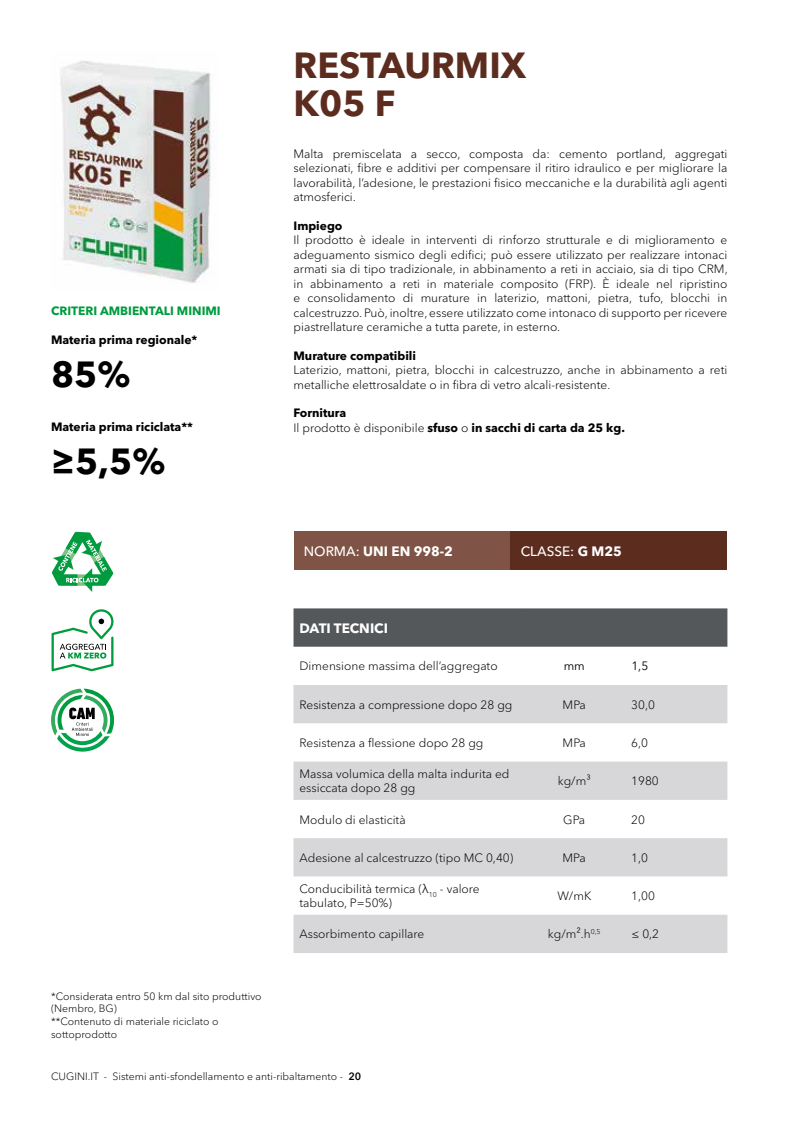
<style>
.page{position:relative;width:804px;height:1136px;background:#fff}
.page>*{position:absolute;margin:0;border:0;box-sizing:border-box;transform-origin:0 0}
.t1{font:700 36px/37.5px "Avenir Next World";color:#5c2c1f}
.t2{font:700 36px "Avenir Next World";color:#000}
.t3{font:700 13.5px "Avenir Next World";color:#fff}
.t4{font:500 13.5px "Avenir Next World";color:#fff}
.t5{font:300 12px/14.4px "Avenir Next World";color:#000}
.t6{font:700 12px/14.4px "Avenir Next World";color:#000}
.t7{font:700 12px "Avenir Next World";color:#009b3e}
.t8{font:12px "Avenir Next World";color:#000}
.t9{font:300 10.5px/12.6px "Avenir Next World";color:#000}
.s1{font-weight:300}
.s2{font-weight:500}
.s3{font-weight:700}
.s4{font-weight:400}
.s5{font-weight:600}
</style>
<div class="page">
<div style="left:293px;top:608px;width:434px;height:38px;background:#55585b"></div>
<svg style="left:293px;top:685px;width:434px;height:267px;fill:#d7d7da"></svg>
<img style="left:60px;top:60px;width:152px;height:223px">
<div style="left:293px;top:531px;width:217px;height:39px;background:#7f5345"></div>
<div style="left:510px;top:531px;width:217px;height:39px;background:#5c2c1f"></div>
<svg style="left:51px;top:688px;width:63px;height:63px"></svg>
<svg style="left:52px;top:531px;width:61px;height:61px"></svg>
<svg style="left:52px;top:609px;width:62px;height:62px"></svg>
<p class="t7" style="left:51px;top:304px;width:171px">CRITERI AMBIENTALI MINIMI</p>
<p class="t6" style="left:51px;top:333px;width:148px">Materia prima regionale*</p>
<h1 class="t2" style="left:51px;top:354px;width:81px">85%</h1>
<p class="t6" style="left:51px;top:419px;width:144px">Materia prima riciclata**</p>
<h1 class="t2" style="left:51px;top:440px;width:116px">≥5,5%</h1>
<p class="t9" style="left:51px;top:989px;width:212px">*Considerata entro 50 km dal sito produttivo (Nembro, BG)<br>**Contenuto di materiale riciclato o sottoprodotto</p>
<h1 class="t1" style="left:293px;top:47px;width:234px">RESTAURMIX<br>K05 F</h1>
<p class="t5" style="left:293px;top:147px;width:435px;text-align:justify">Malta premiscelata a secco, composta da: cemento portland, aggregati selezionati, fibre e additivi per compensare il ritiro idraulico e per migliorare la lavorabilità, l’adesione, le prestazioni fisico meccaniche e la durabilità agli agenti atmosferici.</p>
<p class="t6" style="left:293px;top:219px;width:50px">Impiego</p>
<p class="t5" style="left:293px;top:233px;width:436px;text-align:justify">Il prodotto è ideale in interventi di rinforzo strutturale e di miglioramento e adeguamento sismico degli edifici; può essere utilizzato per realizzare intonaci armati sia di tipo tradizionale, in abbinamento a reti in acciaio, sia di tipo CRM, in abbinamento a reti in materiale composito (FRP). È ideale nel ripristino e consolidamento di murature in laterizio, mattoni, pietra, tufo, blocchi in calcestruzzo. Può, inoltre, essere utilizzato come intonaco di supporto per ricevere piastrellature ceramiche a tutta parete, in esterno.</p>
<p class="t6" style="left:293px;top:348px;width:124px">Murature compatibili</p>
<p class="t5" style="left:293px;top:363px;width:435px">Laterizio, mattoni, pietra, blocchi in calcestruzzo, anche in abbinamento a reti metalliche elettrosaldate o in fibra di vetro alcali-resistente.</p>
<p class="t6" style="left:293px;top:406px;width:333px">Fornitura<br><span class="s1">Il prodotto è disponibile</span> sfuso <span class="s1">o</span> in sacchi di carta da 25 kg.</p>
<p class="t3" style="left:304px;top:543px;width:151px"><span class="s2">NORMA:</span> UNI EN 998-2</p>
<p class="t4" style="left:520px;top:543px;width:103px">CLASSE: <span class="s3">G M25</span></p>
<p class="t3" style="left:299px;top:620px;width:90px">DATI TECNICI</p>
<p class="t5" style="left:299px;top:659px;width:200px">Dimensione massima dell’aggregato</p>
<p class="t8" style="left:563px;top:656px;width:23px">mm</p>
<p class="t8" style="left:631px;top:656px;width:19px">1,5</p>
<p class="t5" style="left:299px;top:697px;width:214px">Resistenza a compressione dopo 28 gg</p>
<p class="t5" style="left:562px;top:697px;width:25px">MPa</p>
<p class="t5" style="left:631px;top:697px;width:25px">30,0</p>
<p class="t5" style="left:299px;top:735px;width:185px">Resistenza a flessione dopo 28 gg</p>
<p class="t5" style="left:562px;top:735px;width:25px">MPa</p>
<p class="t5" style="left:631px;top:735px;width:18px">6,0</p>
<p class="t5" style="left:299px;top:766px;width:211px">Massa volumica della malta indurita ed essiccata dopo 28 gg</p>
<p class="t5" style="left:558px;top:773px;width:34px">kg/m³</p>
<p class="t5" style="left:631px;top:773px;width:29px">1980</p>
<p class="t5" style="left:299px;top:812px;width:108px">Modulo di elasticità</p>
<p class="t5" style="left:563px;top:812px;width:23px">GPa</p>
<p class="t5" style="left:631px;top:812px;width:15px">20</p>
<p class="t5" style="left:299px;top:850px;width:215px">Adesione al calcestruzzo (tipo MC 0,40)</p>
<p class="t5" style="left:562px;top:850px;width:25px">MPa</p>
<p class="t5" style="left:631px;top:850px;width:18px">1,0</p>
<p class="t5" style="left:299px;top:881px;width:182px">Conducibilità termica (<span class="s4">λ</span><sub>10</sub> - valore tabulato, P=50%)</p>
<p class="t5" style="left:557px;top:888px;width:35px">W/mK</p>
<p class="t5" style="left:631px;top:888px;width:25px">1,00</p>
<p class="t5" style="left:299px;top:927px;width:126px">Assorbimento capillare</p>
<p class="t5" style="left:548px;top:927px;width:54px">kg/m².h<sup>0,5</sup></p>
<p class="t5" style="left:631px;top:927px;width:29px">≤ 0,2</p>
<p class="t9" style="left:51px;top:1070px;width:311px">CUGINI.IT - Sistemi anti-sfondellamento e anti-ribaltamento - <span class="s5">20</span></p>
</div>
